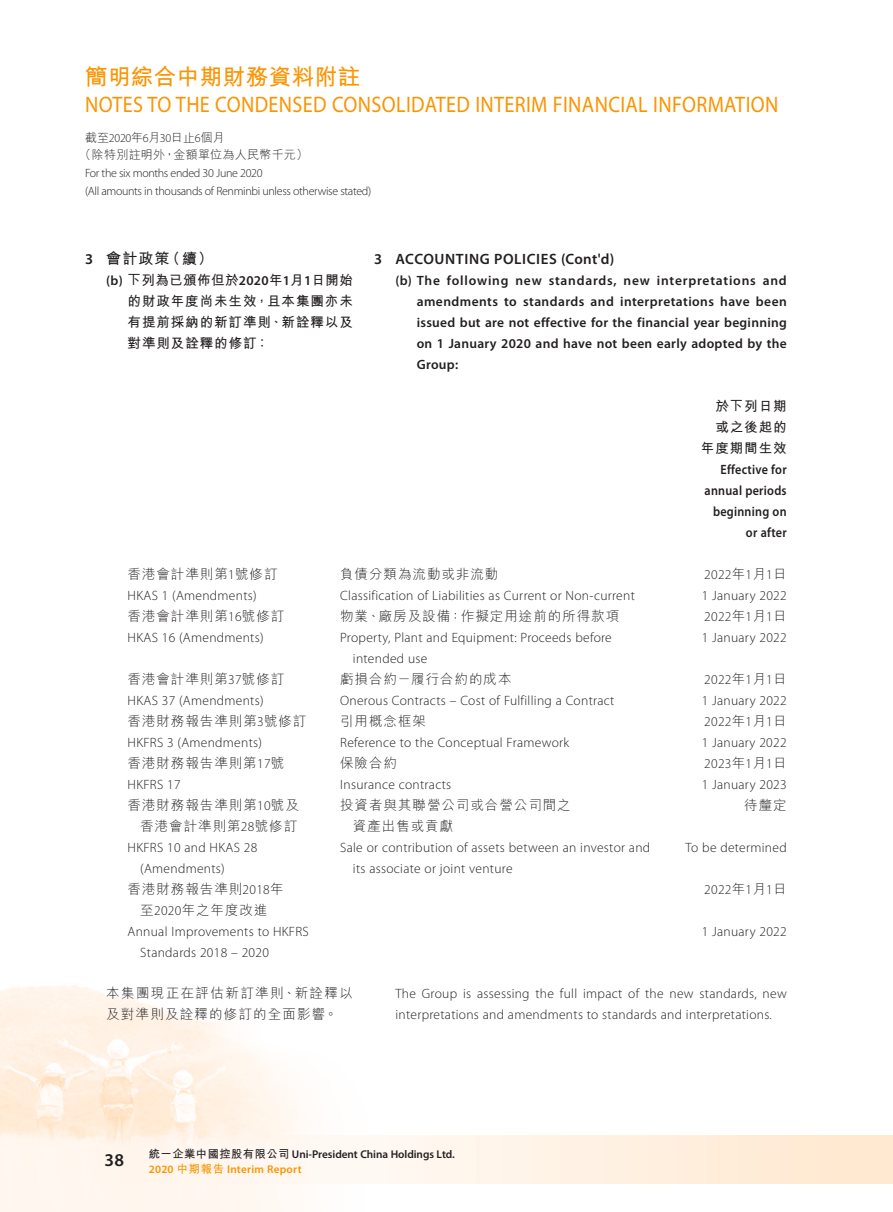
<style>
.page{position:relative;width:893px;height:1212px;background:#fff}
.page>*{position:absolute;margin:0;border:0;box-sizing:border-box;transform-origin:0 0}
.t1{font:22.5px "Myriad Pro";letter-spacing:.015em;color:#fb9400;scale:.9 1}
.t2{font:700 22.5px "M Hei HK";letter-spacing:.02em;color:#fb9400}
.t3{font:600 18px "Myriad Pro";color:#231f20}
.t4{font:600 15px "Myriad Pro";letter-spacing:.04em;color:#231f20}
.t5{font:700 15px "M Hei HK";color:#231f20}
.t6{font:300 13.5px/21px "Myriad Pro";letter-spacing:.02em;color:#231f20}
.t7{font:600 13.5px/21px "Myriad Pro";letter-spacing:.02em;color:#231f20;text-align:justify}
.t8{font:300 13.5px/21px "M Hei HK";letter-spacing:.07em;color:#231f20;text-align:right}
.t9{font:700 13.5px/21px "M Hei HK";letter-spacing:.07em;color:#231f20;text-align:justify}
.t10{font:600 13.5px/21px "Myriad Pro";letter-spacing:.02em;color:#231f20;text-align:right;scale:.9 1}
.t11{font:300 13.5px/21px "M Hei HK";letter-spacing:.095em;color:#231f20}
.t12{font:300 12px/17.7px "Myriad Pro";letter-spacing:-.03em;color:#231f20}
.t13{font:300 12px/17.7px "M Hei HK";letter-spacing:.02em;color:#231f20}
.t14{font:600 11.25px/15px "Myriad Pro";letter-spacing:-.005em;color:#231f20}
.s1{font-family:"Myriad Pro"}
.s2{font-family:"Myriad Pro";font-weight:600}
.s3{font-family:"M Hei HK"}
.s4{font-family:"M Hei HK";font-weight:700}
.s5{color:#fb9400}
.s6{font-family:"M Hei HK";font-weight:700;color:#fb9400}
</style>
<div class="page">
<img style="left:0;top:985px;width:305px;height:227px">
<div style="left:101px;top:1135px;width:792px;height:49px;background:linear-gradient(to right,#fffaf7,#ffead4)"></div>
<h1 class="t2" style="left:85px;top:60px;width:277px">簡明綜合中期財務資料附註</h1>
<h1 class="t1" style="left:85px;top:91px;width:772px">NOTES TO THE CONDENSED CONSOLIDATED INTERIM FINANCIAL INFORMATION</h1>
<p class="t13" style="left:79px;top:128px;width:231px;text-indent:6px">截至<span class="s1">2020</span>年<span class="s1">6</span>月<span class="s1">30</span>日止<span class="s1">6</span>個月<br>（除特別註明外，金額單位為人民幣千元）</p>
<p class="t12" style="left:85px;top:164px;width:288px">For the six months ended 30 June 2020<br>(All amounts in thousands of Renminbi unless otherwise stated)</p>
<p class="t5" style="left:85px;top:248px;width:130px"><span class="s2">3</span> 會計政策（續）</p>
<p class="t9" style="left:128px;top:269px;width:227px;text-indent:-21px"><span class="s2">(b)</span> 下列為已頒佈但於<span class="s2">2020</span>年<span class="s2">1</span>月<span class="s2">1</span>日開始的財政年度尚未生效，且本集團亦未有提前採納的新訂準則、新詮釋以及對準則及詮釋的修訂：</p>
<p class="t4" style="left:374px;top:250px;width:242px">3 ACCOUNTING POLICIES (Cont'd)</p>
<p class="t7" style="left:417px;top:270px;width:372px;text-indent:-21px">(b) The following new standards, new interpretations and amendments to standards and interpretations have been issued but are not effective for the financial year beginning on 1 January 2020 and have not been early adopted by the Group:</p>
<p class="t9" style="left:701px;top:395px;width:87px;text-align:right">於下列日期或之後起的年度期間生效</p>
<p class="t10" style="left:705px;top:459px;width:93px">Effective for annual periods beginning on or after</p>
<p class="t8" style="left:128px;top:564px;width:151px">香港會計準則第<span class="s1">1</span>號修訂</p>
<p class="t8" style="left:340px;top:564px;width:160px">負債分類為流動或非流動</p>
<p class="t6" style="left:704px;top:564px;width:84px">2022<span class="s3">年</span>1<span class="s3">月</span>1<span class="s3">日</span></p>
<p class="t6" style="left:128px;top:585px;width:131px">HKAS 1 (Amendments)</p>
<p class="t6" style="left:340px;top:585px;width:296px">Classification of Liabilities as Current or Non-current</p>
<p class="t6" style="left:702px;top:585px;width:86px">1 January 2022</p>
<p class="t8" style="left:128px;top:606px;width:158px">香港會計準則第<span class="s1">16</span>號修訂</p>
<p class="t8" style="left:340px;top:606px;width:281px">物業、廠房及設備：作擬定用途前的所得款項</p>
<p class="t6" style="left:704px;top:606px;width:84px">2022<span class="s3">年</span>1<span class="s3">月</span>1<span class="s3">日</span></p>
<p class="t6" style="left:128px;top:627px;width:138px">HKAS 16 (Amendments)</p>
<p class="t6" style="left:353px;top:627px;width:260px;text-indent:-13px">Property, Plant and Equipment: Proceeds before intended use</p>
<p class="t6" style="left:702px;top:627px;width:86px">1 January 2022</p>
<p class="t8" style="left:128px;top:669px;width:158px">香港會計準則第<span class="s1">37</span>號修訂</p>
<p class="t8" style="left:340px;top:669px;width:173px">虧損合約－履行合約的成本</p>
<p class="t6" style="left:704px;top:669px;width:84px">2022<span class="s3">年</span>1<span class="s3">月</span>1<span class="s3">日</span></p>
<p class="t6" style="left:128px;top:690px;width:138px">HKAS 37 (Amendments)</p>
<p class="t6" style="left:340px;top:690px;width:276px">Onerous Contracts – Cost of Fulfilling a Contract</p>
<p class="t6" style="left:702px;top:690px;width:86px">1 January 2022</p>
<p class="t8" style="left:128px;top:711px;width:180px">香港財務報告準則第<span class="s1">3</span>號修訂</p>
<p class="t8" style="left:340px;top:711px;width:87px">引用概念框架</p>
<p class="t6" style="left:704px;top:711px;width:84px">2022<span class="s3">年</span>1<span class="s3">月</span>1<span class="s3">日</span></p>
<p class="t6" style="left:128px;top:732px;width:136px">HKFRS 3 (Amendments)</p>
<p class="t6" style="left:340px;top:732px;width:231px">Reference to the Conceptual Framework</p>
<p class="t6" style="left:702px;top:732px;width:86px">1 January 2022</p>
<p class="t8" style="left:128px;top:753px;width:158px">香港財務報告準則第<span class="s1">17</span>號</p>
<p class="t8" style="left:340px;top:753px;width:58px">保險合約</p>
<p class="t6" style="left:704px;top:753px;width:84px">2023<span class="s3">年</span>1<span class="s3">月</span>1<span class="s3">日</span></p>
<p class="t6" style="left:128px;top:774px;width:55px">HKFRS 17</p>
<p class="t6" style="left:340px;top:774px;width:113px">Insurance contracts</p>
<p class="t6" style="left:702px;top:774px;width:86px">1 January 2023</p>
<p class="t8" style="left:128px;top:795px;width:173px">香港財務報告準則第<span class="s1">10</span>號及香港會計準則第<span class="s1">28</span>號修訂</p>
<p class="t8" style="left:353px;top:795px;width:219px;text-align:left;text-indent:-13px">投資者與其聯營公司或合營公司間之資產出售或貢獻</p>
<p class="t8" style="left:744px;top:795px;width:44px">待釐定</p>
<p class="t6" style="left:140px;top:837px;width:119px;text-indent:-13px">HKFRS 10 and HKAS 28 (Amendments)</p>
<p class="t6" style="left:353px;top:837px;width:299px;text-indent:-13px">Sale or contribution of assets between an investor and its associate or joint venture</p>
<p class="t6" style="left:685px;top:837px;width:103px">To be determined</p>
<p class="t8" style="left:128px;top:879px;width:158px;text-align:center">香港財務報告準則<span class="s1">2018</span>年至<span class="s1">2020</span>年之年度改進</p>
<p class="t6" style="left:704px;top:879px;width:84px">2022<span class="s3">年</span>1<span class="s3">月</span>1<span class="s3">日</span></p>
<p class="t6" style="left:140px;top:921px;width:170px;text-indent:-13px">Annual Improvements to HKFRS<br>Standards 2018 – 2020</p>
<p class="t6" style="left:702px;top:921px;width:86px">1 January 2022</p>
<p class="t6" style="left:395px;top:982px;width:393px">The Group is assessing the full impact of the new standards, new interpretations and amendments to standards and interpretations.</p>
<p class="t11" style="left:106px;top:982px;width:248px">本集團現正在評估新訂準則、新詮釋以及對準則及詮釋的修訂的全面影響。</p>
<h2 class="t3" style="left:104px;top:1148px;width:21px">38</h2>
<p class="t14" style="left:149px;top:1146px;width:308px"><span class="s4">統一企業中國控股有限公司</span> Uni-President China Holdings Ltd.<br><span class="s5">2020</span> <span class="s6">中期報告</span> <span class="s5">Interim Report</span></p>
</div>
